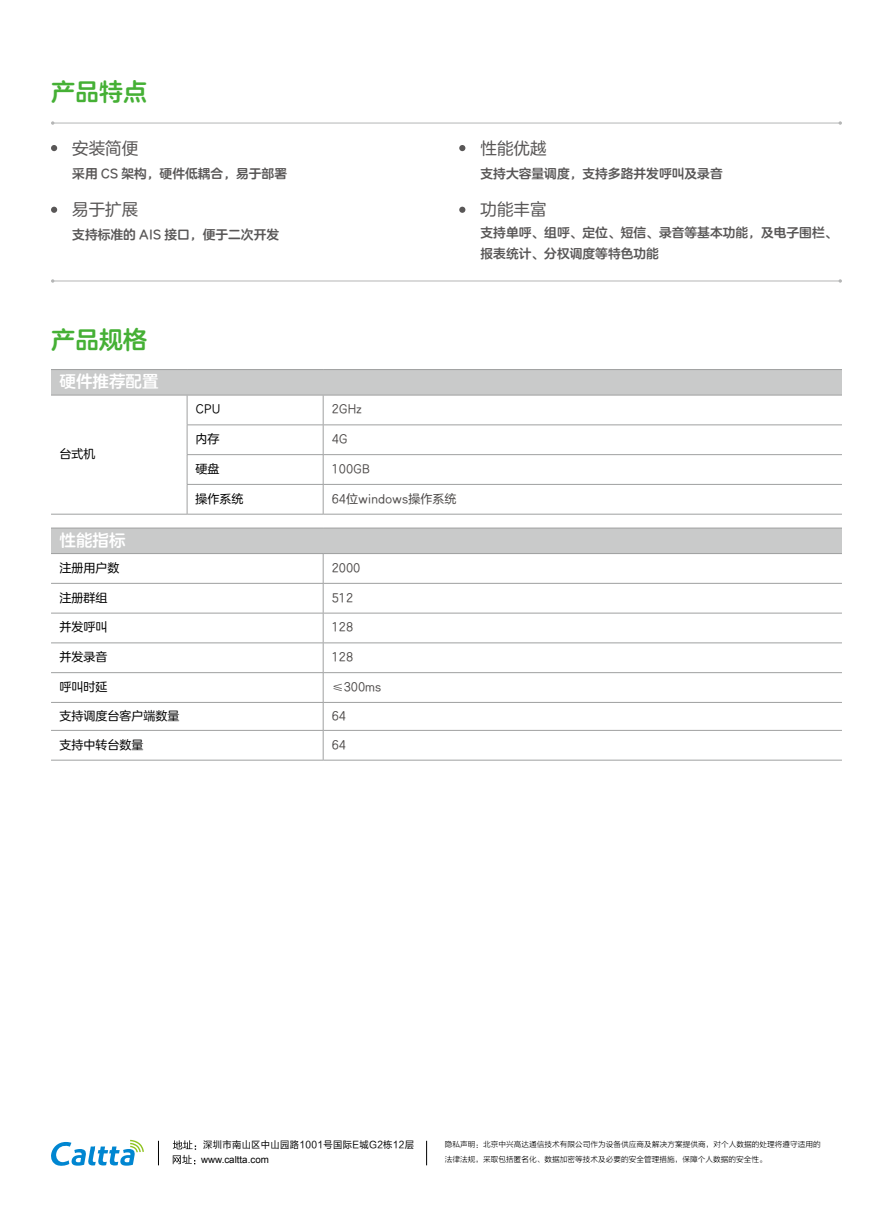
<style>
.page{position:relative;width:893px;height:1212px;background:#fff}
.page>*{position:absolute;margin:0;border:0;box-sizing:border-box;transform-origin:0 0}
.t1{font:24px "FZLANTY ZHONGCUJW GB1 0";color:#45b035}
.t2{font:16.5px "FZLANTY JW GB1 0";color:#595757}
.t3{font:16.5px "FZLANTY ZHONGCUJW GB1 0";color:#fff}
.t4{font:12.75px/21px "FZLANTY ZHONGCUJW GB1 0";color:#595757}
.t5{font:12px "FZLANTY JW GB1 0";color:#000}
.t6{font:12px "FZLANTY JW GB1 0";color:#4c4948}
.t7{font:9.75px "FZLTHK GBK1 0";letter-spacing:.04em;color:#000;scale:.95 1}
.t8{font:9.75px "Arial";color:#000}
.t9{font:7.65px/15px "FZLTXHK";color:#000}
</style>
<div class="page">
<svg style="left:51px;top:145px;width:6px;height:6px"></svg>
<svg style="left:459px;top:145px;width:6px;height:6px"></svg>
<svg style="left:51px;top:207px;width:6px;height:6px"></svg>
<svg style="left:459px;top:207px;width:6px;height:6px"></svg>
<div style="left:51px;top:528px;width:791px;height:25px;background:#c9caca"></div>
<hr style="left:51px;top:528px;width:272px;height:1px;background:#9fa0a0">
<hr style="left:323px;top:528px;width:519px;height:1px;background:#9fa0a0">
<hr style="left:51px;top:553px;width:272px;height:1px;background:#9fa0a0">
<hr style="left:323px;top:553px;width:519px;height:1px;background:#9fa0a0">
<hr style="left:51px;top:583px;width:272px;height:1px;background:#9fa0a0">
<hr style="left:323px;top:583px;width:519px;height:1px;background:#9fa0a0">
<hr style="left:51px;top:613px;width:272px;height:1px;background:#9fa0a0">
<hr style="left:323px;top:613px;width:519px;height:1px;background:#9fa0a0">
<hr style="left:51px;top:642px;width:272px;height:1px;background:#9fa0a0">
<hr style="left:323px;top:642px;width:519px;height:1px;background:#9fa0a0">
<hr style="left:51px;top:672px;width:272px;height:1px;background:#9fa0a0">
<hr style="left:323px;top:672px;width:519px;height:1px;background:#9fa0a0">
<hr style="left:51px;top:702px;width:272px;height:1px;background:#9fa0a0">
<hr style="left:323px;top:702px;width:519px;height:1px;background:#9fa0a0">
<hr style="left:51px;top:730px;width:272px;height:1px;background:#9fa0a0">
<hr style="left:323px;top:730px;width:519px;height:1px;background:#9fa0a0">
<svg style="left:323px;top:554px;width:1px;height:206px"></svg>
<hr style="left:51px;top:760px;width:272px;height:1px;background:#9fa0a0">
<hr style="left:323px;top:760px;width:519px;height:1px;background:#9fa0a0">
<div style="left:51px;top:370px;width:791px;height:25px;background:#c9caca"></div>
<hr style="left:51px;top:369px;width:136px;height:1px;background:#9fa0a0">
<hr style="left:187px;top:369px;width:136px;height:1px;background:#9fa0a0">
<hr style="left:323px;top:369px;width:519px;height:1px;background:#9fa0a0">
<hr style="left:323px;top:395px;width:519px;height:1px;background:#9fa0a0">
<hr style="left:323px;top:424px;width:519px;height:1px;background:#9fa0a0">
<hr style="left:323px;top:454px;width:519px;height:1px;background:#9fa0a0">
<hr style="left:323px;top:484px;width:519px;height:1px;background:#9fa0a0">
<hr style="left:323px;top:514px;width:519px;height:1px;background:#9fa0a0">
<svg style="left:187px;top:396px;width:1px;height:118px"></svg>
<svg style="left:323px;top:395px;width:1px;height:119px"></svg>
<hr style="left:51px;top:395px;width:136px;height:1px;background:#9fa0a0">
<hr style="left:187px;top:395px;width:136px;height:1px;background:#9fa0a0">
<hr style="left:187px;top:424px;width:136px;height:1px;background:#9fa0a0">
<hr style="left:187px;top:454px;width:136px;height:1px;background:#9fa0a0">
<hr style="left:187px;top:484px;width:136px;height:1px;background:#9fa0a0">
<hr style="left:51px;top:514px;width:136px;height:1px;background:#9fa0a0">
<hr style="left:187px;top:514px;width:136px;height:1px;background:#9fa0a0">
<svg style="left:158px;top:1141px;width:1px;height:24px"></svg>
<svg style="left:426px;top:1141px;width:1px;height:24px"></svg>
<svg style="left:51px;top:1140px;width:93px;height:26px"></svg>
<svg style="left:173px;top:1140px;width:23px;height:24px"></svg>
<hr style="left:53px;top:123px;width:787px;height:1px;background:#b5b6b6">
<svg style="left:838px;top:121px;width:4px;height:4px"></svg>
<hr style="left:53px;top:281px;width:787px;height:1px;background:#b5b6b6">
<svg style="left:838px;top:279px;width:4px;height:4px"></svg>
<h1 class="t1" style="left:51px;top:79px;width:97px">产品特点</h1>
<p class="t2" style="left:72px;top:139px;width:67px">安装简便</p>
<p class="t4" style="left:72px;top:163px;width:216px">采用 CS 架构，硬件低耦合，易于部署</p>
<p class="t2" style="left:72px;top:200px;width:67px">易于扩展</p>
<p class="t4" style="left:72px;top:225px;width:208px">支持标准的 AIS 接口，便于二次开发</p>
<p class="t2" style="left:480px;top:139px;width:67px">性能优越</p>
<p class="t4" style="left:480px;top:163px;width:244px">支持大容量调度，支持多路并发呼叫及录音</p>
<p class="t2" style="left:480px;top:200px;width:67px">功能丰富</p>
<p class="t4" style="left:480px;top:223px;width:359px">支持单呼、组呼、定位、短信、录音等基本功能，及电子围栏、报表统计、分权调度等特色功能</p>
<h1 class="t1" style="left:51px;top:327px;width:97px">产品规格</h1>
<p class="t3" style="left:60px;top:373px;width:100px">硬件推荐配置</p>
<p class="t5" style="left:60px;top:447px;width:37px">台式机</p>
<p class="t5" style="left:196px;top:403px;width:26px">CPU</p>
<p class="t6" style="left:332px;top:403px;width:32px">2GHz</p>
<p class="t5" style="left:196px;top:432px;width:25px">内存</p>
<p class="t6" style="left:332px;top:432px;width:17px">4G</p>
<p class="t5" style="left:196px;top:462px;width:25px">硬盘</p>
<p class="t6" style="left:332px;top:462px;width:40px">100GB</p>
<p class="t5" style="left:196px;top:492px;width:49px">操作系统</p>
<p class="t6" style="left:332px;top:492px;width:126px">64位windows操作系统</p>
<p class="t3" style="left:60px;top:531px;width:67px">性能指标</p>
<p class="t5" style="left:60px;top:561px;width:61px">注册用户数</p>
<p class="t6" style="left:332px;top:561px;width:30px">2000</p>
<p class="t5" style="left:60px;top:591px;width:49px">注册群组</p>
<p class="t6" style="left:332px;top:591px;width:23px">512</p>
<p class="t5" style="left:60px;top:621px;width:49px">并发呼叫</p>
<p class="t6" style="left:332px;top:621px;width:23px">128</p>
<p class="t5" style="left:60px;top:650px;width:49px">并发录音</p>
<p class="t6" style="left:332px;top:650px;width:23px">128</p>
<p class="t5" style="left:60px;top:680px;width:49px">呼叫时延</p>
<p class="t6" style="left:332px;top:680px;width:51px">≤300ms</p>
<p class="t5" style="left:60px;top:709px;width:121px">支持调度台客户端数量</p>
<p class="t6" style="left:332px;top:709px;width:16px">64</p>
<p class="t5" style="left:60px;top:738px;width:85px">支持中转台数量</p>
<p class="t6" style="left:332px;top:738px;width:16px">64</p>
<p class="t7" style="left:203px;top:1139px;width:223px">深圳市南山区中山园路1001号国际E城G2栋12层</p>
<p class="t8" style="left:201px;top:1153px;width:69px">www.caltta.com</p>
<p class="t9" style="left:445px;top:1137px;width:377px">隐私声明：北京中兴高达通信技术有限公司作为设备供应商及解决方案提供商，对个人数据的处理将遵守适用的法律法规，采取包括匿名化、数据加密等技术及必要的安全管理措施，保障个人数据的安全性。</p>
</div>
